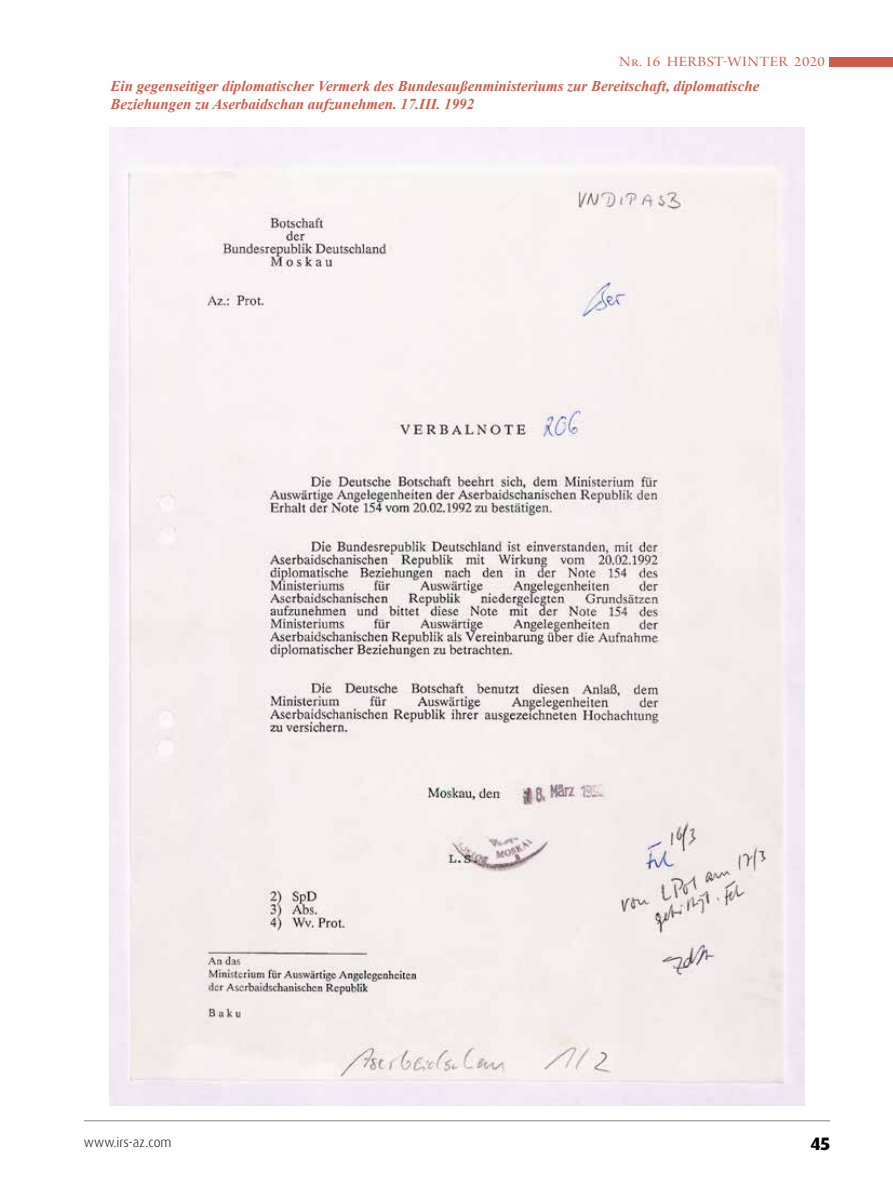
<style>
.page{position:relative;width:893px;height:1191px;background:#fff}
.page>*{position:absolute;margin:0;border:0;box-sizing:border-box;transform-origin:0 0}
.t1{font:800 18px "Dax Pro";color:#000}
.t2{font:italic 700 15px/18px "Times New Roman";color:#ce5c4d}
.t3{font:15px "Arno Pro Display";letter-spacing:.03em;color:#ce5c4d;scale:1.1 1}
.t4{font:300 13.5px "Dax Pro";color:#000}
</style>
<div class="page">
<hr style="left:84px;top:1120px;width:746px;height:1px;background:#808285">
<div style="left:829px;top:57px;width:64px;height:9px;background:#ce5c4d"></div>
<img style="left:110px;top:128px;width:695px;height:977px">
<p class="t3" style="left:619px;top:53px;width:189px">Nr. 16 HERBST-WINTER 2020</p>
<p class="t2" style="left:111px;top:77px;width:650px">Ein gegenseitiger diplomatischer Vermerk des Bundesaußenministeriums zur Bereitschaft, diplomatische<br>Beziehungen zu Aserbaidschan aufzunehmen. 17.III. 1992</p>
<p class="t4" style="left:84px;top:1133px;width:89px">www.irs-az.com</p>
<p class="t1" style="left:810px;top:1131px;width:21px">45</p>
</div>
